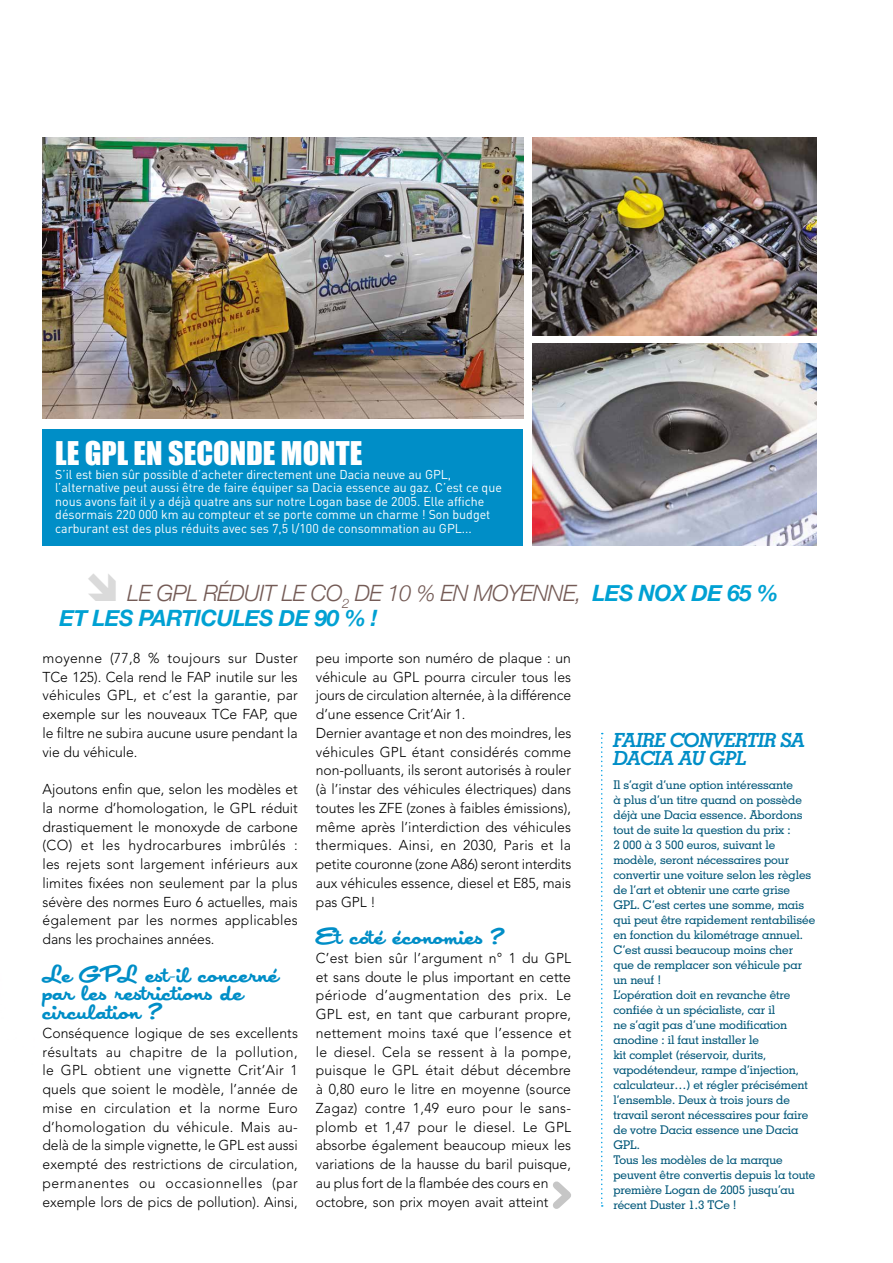
<style>
.page{position:relative;width:893px;height:1263px;background:#fff}
.page>*{position:absolute;margin:0;border:0;box-sizing:border-box;transform-origin:0 0}
.t1{font:30px "Impact";color:#fff}
.t2{font:25.5px/18.8px "Japan";letter-spacing:-.005em;color:#008ec7}
.t3{font:italic 700 22.5px/25.5px "Helvetica Neue";letter-spacing:-.025em;color:#00a1d3}
.t4{font:italic 700 19.5px/18px "Geometric Slab 703 BT";letter-spacing:-.03em;color:#008ec7}
.t5{font:300 14.25px/18.8px "Avenir";letter-spacing:-.005em;color:#000;text-align:justify}
.t6{font:12.75px/13.5px "DIN";color:#fff}
.t7{font:500 12px/15px "Geometric Slab 703 BT";letter-spacing:-.005em;color:#005779}
.s1{font-weight:300;color:#745b56}
.s2{font-family:"Just Me Again Down Here"}
</style>
<div class="page">
<svg style="left:553px;top:1181px;width:18px;height:28px"></svg>
<img style="left:43px;top:137px;width:480px;height:281px">
<img style="left:533px;top:137px;width:283px;height:198px">
<img style="left:533px;top:344px;width:283px;height:201px">
<div style="left:43px;top:429px;width:480px;height:116px;background:#008ec7"></div>
<svg style="left:601px;top:733px;width:2px;height:473px"></svg>
<h1 class="t1" style="left:55px;top:435px;width:309px">LE GPL EN SECONDE MONTE</h1>
<p class="t6" style="left:55px;top:467px;width:448px">S’il est bien sûr possible d’acheter directement une Dacia neuve au GPL, l’alternative peut aussi être de faire équiper sa Dacia essence au gaz. C’est ce que nous avons fait il y a déjà quatre ans sur notre Logan base de 2005. Elle affiche désormais 220 000 km au compteur et se porte comme un charme ! Son budget carburant est des plus réduits avec ses 7,5 l/100 de consommation au GPL...</p>
<h3 class="t3" style="left:60px;top:580px;width:720px;text-indent:68px"><span class="s1">LE GPL RÉDUIT LE CO</span><sub>2</sub> <span class="s1">DE 10 % EN MOYENNE,</span> LES NOX DE 65 %<br>ET LES PARTICULES DE 90 % !</h3>
<p class="t5" style="left:43px;top:648px;width:257px">moyenne (77,8 % toujours sur Duster TCe 125). Cela rend le FAP inutile sur les véhicules GPL, et c’est la garantie, par exemple sur les nouveaux TCe FAP, que le filtre ne subira aucune usure pendant la vie du véhicule.</p>
<p class="t5" style="left:43px;top:780px;width:257px">Ajoutons enfin que, selon les modèles et la norme d’homologation, le GPL réduit drastiquement le monoxyde de carbone (CO) et les hydrocarbures imbrûlés : les rejets sont largement inférieurs aux limites fixées non seulement par la plus sévère des normes Euro 6 actuelles, mais également par les normes applicables dans les prochaines années.</p>
<h2 class="t2" style="left:43px;top:963px;width:238px">Le GPL est<span class="s2">-</span>il concerné par les restrictions de circulation ?</h2>
<p class="t5" style="left:43px;top:1023px;width:257px">Conséquence logique de ses excellents résultats au chapitre de la pollution, le GPL obtient une vignette Crit’Air 1 quels que soient le modèle, l’année de mise en circulation et la norme Euro d’homologation du véhicule. Mais au&shy;delà de la simple vignette, le GPL est aussi exempté des restrictions de circulation, permanentes ou occasionnelles (par exemple lors de pics de pollution). Ainsi,</p>
<p class="t5" style="left:316px;top:649px;width:257px;text-align:left">peu importe son numéro de plaque : un véhicule au GPL pourra circuler tous les jours de circulation alternée, à la différence d’une essence Crit’Air 1.<br>Dernier avantage et non des moindres, les véhicules GPL étant considérés comme non-polluants, ils seront autorisés à rouler (à l’instar des véhicules électriques) dans toutes les ZFE (zones à faibles émissions), même après l’interdiction des véhicules thermiques. Ainsi, en 2030, Paris et la petite couronne (zone A86) seront interdits aux véhicules essence, diesel et E85, mais pas GPL !</p>
<h2 class="t2" style="left:316px;top:926px;width:190px">Et côté économies ?</h2>
<p class="t5" style="left:316px;top:948px;width:257px;text-align:left">C’est bien sûr l’argument n° 1 du GPL et sans doute le plus important en cette période d’augmentation des prix. Le GPL est, en tant que carburant propre, nettement moins taxé que l’essence et le diesel. Cela se ressent à la pompe, puisque le GPL était début décembre à 0,80 euro le litre en moyenne (source Zagaz) contre 1,49 euro pour le sans&shy;plomb et 1,47 pour le diesel. Le GPL absorbe également beaucoup mieux les variations de la hausse du baril puisque, au plus fort de la flambée des cours en octobre, son prix moyen avait atteint</p>
<h3 class="t4" style="left:613px;top:731px;width:194px">FAIRE CONVERTIR SA<br>DACIA AU GPL</h3>
<p class="t7" style="left:613px;top:777px;width:204px">Il s’agit d’une option intéressante<br>à plus d’un titre quand on possède déjà une Dacia essence. Abordons tout de suite la question du prix :<br>2 000 à 3 500 euros, suivant le modèle, seront nécessaires pour convertir une voiture selon les règles de l’art et obtenir une carte grise<br>GPL. C’est certes une somme, mais qui peut être rapidement rentabilisée en fonction du kilométrage annuel.<br>C’est aussi beaucoup moins cher que de remplacer son véhicule par un neuf !<br>L’opération doit en revanche être confiée à un spécialiste, car il<br>ne s’agit pas d’une modification anodine : il faut installer le<br>kit complet (réservoir, durits, vapodétendeur, rampe d’injection, calculateur…) et régler précisément l’ensemble. Deux à trois jours de travail seront nécessaires pour faire de votre Dacia essence une Dacia<br>GPL.<br>Tous les modèles de la marque peuvent être convertis depuis la toute première Logan de 2005 jusqu’au récent Duster 1.3 TCe !</p>
</div>
